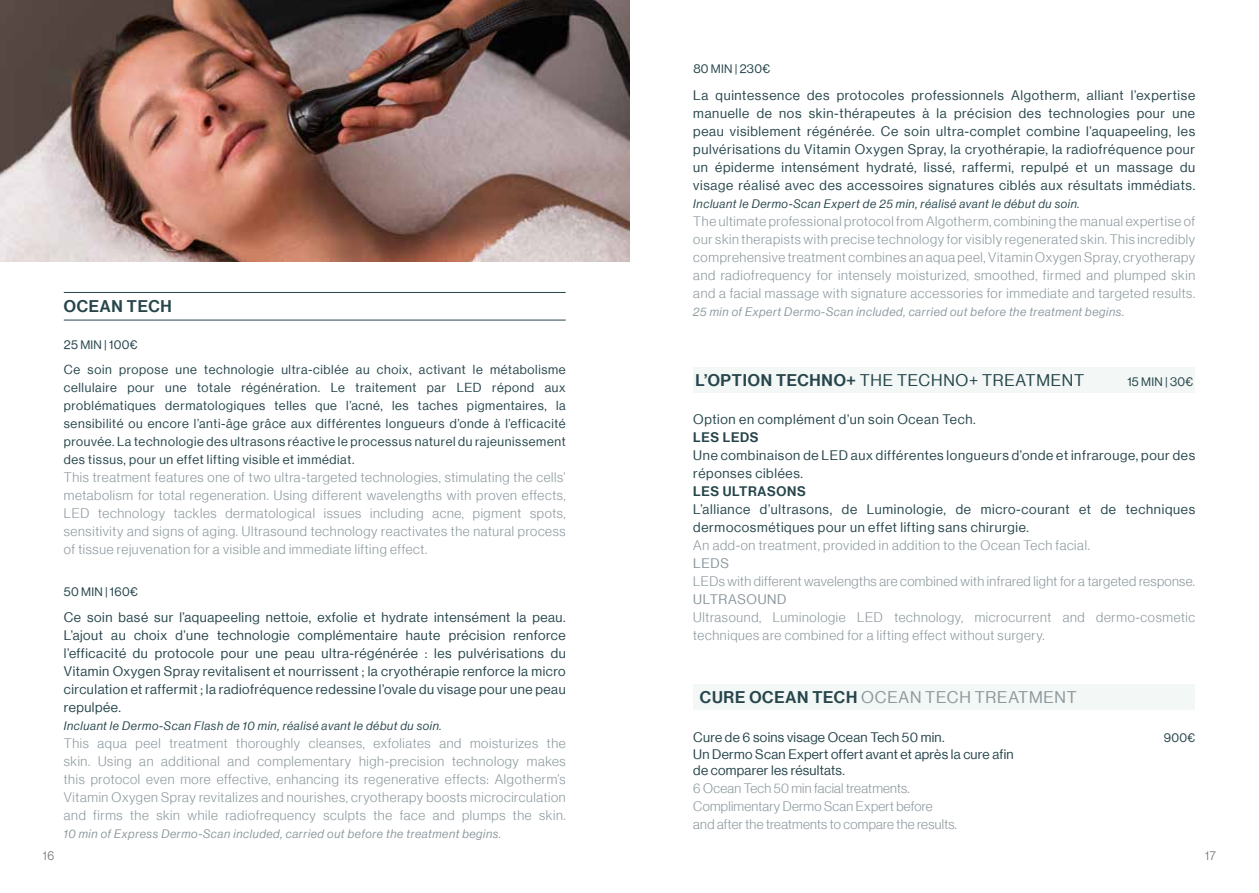
<style>
.page{position:relative;width:1259px;height:893px;background:#fff}
.page>*{position:absolute;margin:0;border:0;box-sizing:border-box;transform-origin:0 0}
.t1{font:16.5px "N Haas Grotesk DS Pro 55 Rg";letter-spacing:.045em;color:#26454b}
.t2{font:16.5px "N Haas Grotesk DS Pro 55 Rg";letter-spacing:.045em;color:#8b989d}
.t3{font:16.5px "N Haas Grotesk DS Pro 65 Md";letter-spacing:.045em;color:#26454b}
.t4{font:13.5px/18px "N Haas Grotesk DS Pro 45 Lt";letter-spacing:.045em;color:#8b989d;text-align:justify}
.t5{font:13.5px/18px "N Haas Grotesk DS Pro 55 Rg";letter-spacing:.05em;color:#26454b;text-align:justify}
.t6{font:13.5px/18px "N Haas Grotesk DS Pro 45 Lt";letter-spacing:.02em;color:#8b989d}
.t7{font:13.5px/16.5px "N Haas Grotesk DS Pro 55 Rg";letter-spacing:.02em;color:#26454b}
.t8{font:13.5px "N Haas Grotesk DS Pro 65 Md";letter-spacing:.05em;color:#26454b}
.t9{font:13.5px "N Haas Grotesk DS Pro 55 Rg";letter-spacing:.05em;color:#8b989d}
.t10{font:12.75px/18px "N Haas Grotesk DS Pro 55 Rg";letter-spacing:.05em;color:#26454b;text-align:justify}
.t11{font:12px "N Haas Grotesk DS Pro 56 It";letter-spacing:.05em;color:#8b989d}
.t12{font:12px "N Haas Grotesk DS Pro 56 It";letter-spacing:.05em;color:#26454b}
.t13{font:12px "N Haas Grotesk DS Pro 55 Rg";letter-spacing:.025em;color:#26464d}
.t14{font:12px "N Haas Grotesk DS Pro 45 Lt";color:#706f6f}
.s1{font-family:"N Haas Grotesk DS Pro 65 Md"}
.s2{font-family:"N Haas Grotesk DS Pro 65 Md";color:#26454b}
</style>
<div class="page">
<div style="left:693px;top:685px;width:502px;height:25px;background:#f3f7f5"></div>
<img style="left:0;top:0;width:629px;height:261px">
<hr style="left:64px;top:292px;width:502px;height:1px;background:#26454b">
<hr style="left:64px;top:320px;width:502px;height:1px;background:#26454b">
<div style="left:693px;top:367px;width:502px;height:25px;background:#f3f7f5"></div>
<p class="t3" style="left:64px;top:296px;width:109px">OCEAN TECH</p>
<p class="t13" style="left:64px;top:338px;width:75px">25 MIN | 100€</p>
<p class="t10" style="left:64px;top:361px;width:503px">Ce soin propose une technologie ultra-ciblée au choix, activant le métabolisme cellulaire pour une totale régénération. Le traitement par LED répond aux problématiques dermatologiques telles que l’acné, les taches pigmentaires, la sensibilité ou encore l’anti-âge grâce aux différentes longueurs d’onde à l’efficacité prouvée. La technologie des ultrasons réactive le processus naturel du rajeunissement des tissus, pour un effet lifting visible et immédiat.</p>
<p class="t4" style="left:64px;top:468px;width:503px">This treatment features one of two ultra-targeted technologies, stimulating the cells’ metabolism for total regeneration. Using different wavelengths with proven effects, LED technology tackles dermatological issues including acne, pigment spots, sensitivity and signs of aging. Ultrasound technology reactivates the natural process of tissue rejuvenation for a visible and immediate lifting effect.</p>
<p class="t13" style="left:64px;top:584px;width:75px">50 MIN | 160€</p>
<p class="t5" style="left:64px;top:608px;width:503px">Ce soin basé sur l’aquapeeling nettoie, exfolie et hydrate intensément la peau.<br>L’ajout au choix d’une technologie complémentaire haute précision renforce l’efficacité du protocole pour une peau ultra-régénérée : les pulvérisations du Vitamin Oxygen Spray revitalisent et nourrissent ; la cryothérapie renforce la micro circulation et raffermit ; la radiofréquence redessine l’ovale du visage pour une peau repulpée.</p>
<p class="t12" style="left:64px;top:719px;width:379px">Incluant le Dermo-Scan Flash de 10 min, réalisé avant le début du soin.</p>
<p class="t4" style="left:64px;top:734px;width:503px">This aqua peel treatment thoroughly cleanses, exfoliates and moisturizes the skin. Using an additional and complementary high-precision technology makes this protocol even more effective, enhancing its regenerative effects: Algotherm’s Vitamin Oxygen Spray revitalizes and nourishes, cryotherapy boosts microcirculation and firms the skin while radiofrequency sculpts the face and plumps the skin.</p>
<p class="t11" style="left:64px;top:827px;width:439px">10 min of Express Dermo-Scan included, carried out before the treatment begins.</p>
<p class="t13" style="left:693px;top:62px;width:78px">80 MIN | 230€</p>
<p class="t5" style="left:693px;top:86px;width:503px">La quintessence des protocoles professionnels Algotherm, alliant l’expertise manuelle de nos skin-thérapeutes à la précision des technologies pour une peau visiblement régénérée. Ce soin ultra-complet combine l’aquapeeling, les pulvérisations du Vitamin Oxygen Spray, la cryothérapie, la radiofréquence pour un épiderme intensément hydraté, lissé, raffermi, repulpé et un massage du visage réalisé avec des accessoires signatures ciblés aux résultats immédiats.</p>
<p class="t12" style="left:693px;top:197px;width:388px">Incluant le Dermo-Scan Expert de 25 min, réalisé avant le début du soin.</p>
<p class="t4" style="left:693px;top:212px;width:503px">The ultimate professional protocol from Algotherm, combining the manual expertise of our skin therapists with precise technology for visibly regenerated skin. This incredibly comprehensive treatment combines an aqua peel, Vitamin Oxygen Spray, cryotherapy and radiofrequency for intensely moisturized, smoothed, firmed and plumped skin and a facial massage with signature accessories for immediate and targeted results.</p>
<p class="t11" style="left:693px;top:305px;width:432px">25 min of Expert Dermo-Scan included, carried out before the treatment begins.</p>
<p class="t1" style="left:695px;top:371px;width:390px"><span class="s1">L’OPTION TECHNO+</span> THE TECHNO+ TREATMENT</p>
<p class="t13" style="left:1127px;top:375px;width:67px">15 MIN | 30€</p>
<p class="t5" style="left:693px;top:411px;width:284px">Option en complément d’un soin Ocean Tech.</p>
<p class="t8" style="left:693px;top:430px;width:67px">LES LEDS</p>
<p class="t5" style="left:693px;top:446px;width:503px">Une combinaison de LED aux différentes longueurs d’onde et infrarouge, pour des réponses ciblées.</p>
<p class="t8" style="left:693px;top:484px;width:114px">LES ULTRASONS</p>
<p class="t5" style="left:693px;top:500px;width:503px">L’alliance d’ultrasons, de Luminologie, de micro-courant et de techniques dermocosmétiques pour un effet lifting sans chirurgie.</p>
<p class="t4" style="left:693px;top:536px;width:398px">An add-on treatment, provided in addition to the Ocean Tech facial.</p>
<p class="t9" style="left:693px;top:556px;width:37px">LEDS</p>
<p class="t4" style="left:693px;top:572px;width:503px">LEDs with different wavelengths are combined with infrared light for a targeted response.</p>
<p class="t9" style="left:693px;top:592px;width:95px">ULTRASOUND</p>
<p class="t4" style="left:693px;top:608px;width:503px">Ultrasound, Luminologie LED technology, microcurrent and dermo-cosmetic techniques are combined for a lifting effect without surgery.</p>
<p class="t2" style="left:700px;top:688px;width:378px"><span class="s2">CURE OCEAN TECH</span> OCEAN TECH TREATMENT</p>
<p class="t7" style="left:693px;top:729px;width:253px">Cure de 6 soins visage Ocean Tech 50 min.</p>
<p class="t13" style="left:1163px;top:731px;width:33px">900€</p>
<p class="t7" style="left:693px;top:746px;width:322px">Un Dermo Scan Expert offert avant et après la cure afin de comparer les résultats.</p>
<p class="t6" style="left:693px;top:779px;width:265px">6 Ocean Tech 50 min facial treatments.<br>Complimentary Dermo Scan Expert before and after the treatments to compare the results.</p>
<p class="t14" style="left:43px;top:849px;width:13px">16</p>
<p class="t14" style="left:1205px;top:849px;width:12px">17</p>
</div>
